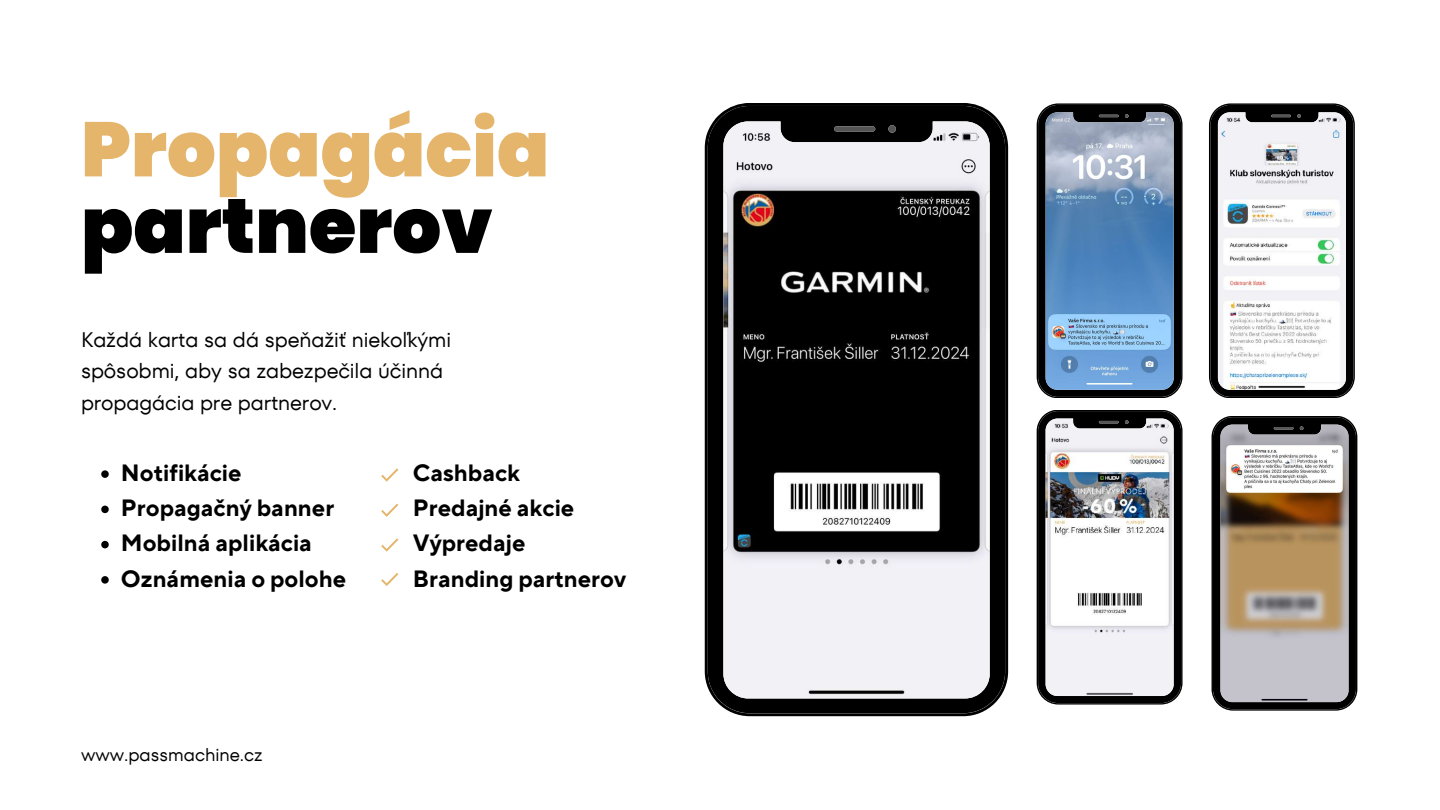
<style>
.page{position:relative;width:1440px;height:810px;background:#fff}
.page>*{position:absolute;margin:0;border:0;box-sizing:border-box;transform-origin:0 0}
.t1{font:900 77px "Poppins";color:#e4b56b}
.t2{font:900 77px "Poppins";color:#000}
.t3{font:700 23.5px/35.2px "TT Norms Pro";color:#000}
.t4{font:21px/31.5px "TT Fors";letter-spacing:-.005em;color:#000}
.t5{font:18px "TT Fors";color:#000}
</style>
<div class="page">
<svg style="left:101px;top:470px;width:8px;height:8px"></svg>
<svg style="left:101px;top:506px;width:8px;height:7px"></svg>
<svg style="left:101px;top:541px;width:8px;height:7px"></svg>
<svg style="left:101px;top:576px;width:8px;height:8px"></svg>
<svg style="left:704px;top:184px;width:1px;height:25px"></svg>
<svg style="left:704px;top:228px;width:1px;height:46px"></svg>
<svg style="left:704px;top:284px;width:1px;height:45px"></svg>
<svg style="left:1008px;top:243px;width:1px;height:73px"></svg>
<svg style="left:705px;top:103px;width:303px;height:613px;fill:#000"></svg>
<svg style="left:1036px;top:103px;width:147px;height:295px;background:#6585a7"></svg>
<svg style="left:1036px;top:410px;width:147px;height:294px"></svg>
<svg style="left:1209px;top:103px;width:146px;height:295px"></svg>
<svg style="left:1211px;top:416px;width:147px;height:295px;background:#978a7d"></svg>
<svg style="left:381px;top:468px;width:17px;height:14px"></svg>
<svg style="left:381px;top:504px;width:17px;height:13px"></svg>
<svg style="left:381px;top:538px;width:17px;height:14px"></svg>
<svg style="left:381px;top:573px;width:17px;height:13px"></svg>
<div style="left:783px;top:199px;width:73px;height:25px;background:#000"></div>
<h1 class="t1" style="left:81px;top:96px;width:470px">Propagácia</h1>
<h1 class="t2" style="left:81px;top:172px;width:413px">partnerov</h1>
<p class="t4" style="left:81px;top:324px;width:372px">Každá karta sa dá speňažiť niekoľkými spôsobmi, aby sa zabezpečila účinná propagácia pre partnerov.</p>
<p class="t3" style="left:121px;top:456px;width:227px">Notifikácie<br>Propagačný banner<br>Mobilná aplikácia<br>Oznámenia o polohe</p>
<p class="t3" style="left:413px;top:456px;width:215px">Cashback<br>Predajné akcie<br>Výpredaje<br>Branding partnerov</p>
<p class="t5" style="left:81px;top:742px;width:183px">www.passmachine.cz</p>
</div>
